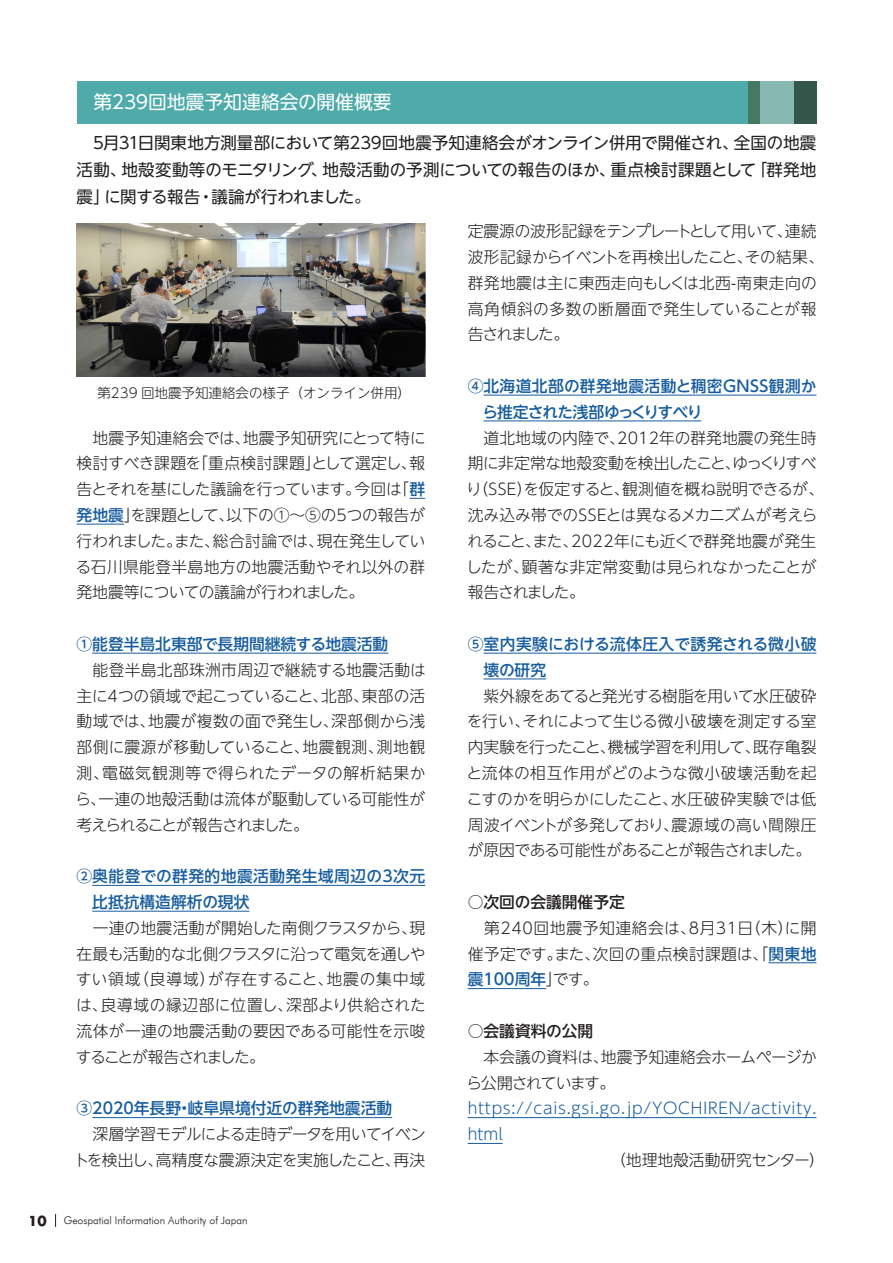
<style>
.page{position:relative;width:893px;height:1263px;background:#fff}
.page>*{position:absolute;margin:0;border:0;box-sizing:border-box;transform-origin:0 0}
.t1{font:18.75px "UD Shin Go NT Pr 6 N";color:#fff}
.本文Ｎ{font:16.5px/27px "UD Shin Go NT Pr 6 N";letter-spacing:-.01em;color:#231f20;text-align:justify}
.t2{font:300 15.75px/25.8px "UD Shin Go NT Pr 6 N";letter-spacing:-.01em;color:#231f20;text-align:justify}
.t3{font:500 15.75px/25.8px "UD Shin Go NT Pr 6 N";color:#175d9e}
.t4{font:300 15.75px/25.8px "UD Shin Go NT Pr 6 N";letter-spacing:-.035em;color:#231f20;text-align:right}
.t5{font:300 15.75px/25.8px "UD Shin Go NT Pr 6 N";letter-spacing:.045em;color:#175d9e}
.t6{font:500 15.75px/25.8px "UD Shin Go NT Pr 6 N";letter-spacing:.02em;color:#175d9e}
.t7{font:500 15.75px "UD Shin Go NT Pr 6 N";color:#231f20}
.キャプション{font:300 13.5px "UD Shin Go NT Pr 6 N";color:#231f20}
.t8{font:13.5px "Futura Koyu";color:#231f20}
.t9{font:italic 10.5px "Futura";color:#231f20}
.s1{font-weight:500;color:#175d9e}
</style>
<div class="page">
<svg style="left:55px;top:1214px;width:1px;height:13px"></svg>
<svg style="left:409px;top:498px;width:16px;height:1px"></svg>
<hr style="left:77px;top:524px;width:47px;height:1px;background:#175d9e">
<hr style="left:92px;top:653px;width:296px;height:1px;background:#175d9e">
<hr style="left:92px;top:885px;width:333px;height:1px;background:#175d9e">
<hr style="left:92px;top:911px;width:157px;height:1px;background:#175d9e">
<hr style="left:92px;top:1117px;width:300px;height:1px;background:#175d9e">
<hr style="left:483px;top:395px;width:333px;height:1px;background:#175d9e">
<hr style="left:483px;top:420px;width:218px;height:1px;background:#175d9e">
<hr style="left:483px;top:653px;width:333px;height:1px;background:#175d9e">
<hr style="left:483px;top:678px;width:63px;height:1px;background:#175d9e">
<hr style="left:768px;top:962px;width:48px;height:1px;background:#175d9e">
<hr style="left:468px;top:988px;width:78px;height:1px;background:#175d9e">
<hr style="left:468px;top:1117px;width:348px;height:1px;background:#175d9e">
<hr style="left:468px;top:1143px;width:35px;height:1px;background:#175d9e">
<div style="left:77px;top:81px;width:739px;height:42px;background:#4eaba9"></div>
<div style="left:748px;top:81px;width:68px;height:42px;background:#87b8b2"></div>
<div style="left:748px;top:81px;width:12px;height:42px;background:#477861"></div>
<div style="left:794px;top:81px;width:22px;height:42px;background:#34564b"></div>
<img style="left:77px;top:223px;width:348px;height:153px">
<p class="t1" style="left:94px;top:87px;width:300px">第239回地震予知連絡会の開催概要</p>
<p class="本文Ｎ" style="left:77px;top:128px;width:741px">　5月31日関東地方測量部において第239回地震予知連絡会がオンライン併用で開催され、全国の地震活動、地殻変動等のモニタリング、地殻活動の予測についての報告のほか、重点検討課題として「群発地震」に関する報告・議論が行われました。</p>
<p class="キャプション" style="left:97px;top:382px;width:315px">第239 回地震予知連絡会の様子（オンライン併用）</p>
<p class="t2" style="left:76px;top:424px;width:352px">　地震予知連絡会では、地震予知研究にとって特に検討すべき課題を「重点検討課題」として選定し、報告とそれを基にした議論を行っています。今回は「<span class="s1">群発地震</span>」を課題として、以下の①～⑤の5つの報告が行われました。また、総合討論では、現在発生している石川県能登半島地方の地震活動やそれ以外の群発地震等についての議論が行われました。</p>
<p class="t3" style="left:77px;top:631px;width:313px">①能登半島北東部で長期間継続する地震活動</p>
<p class="t2" style="left:75px;top:656px;width:352px;text-indent:17px">能登半島北部珠洲市周辺で継続する地震活動は主に4つの領域で起こっていること、北部、東部の活動域では、地震が複数の面で発生し、深部側から浅部側に震源が移動していること、地震観測、測地観測、電磁気観測等で得られたデータの解析結果から、一連の地殻活動は流体が駆動している可能性が考えられることが報告されました。</p>
<p class="t6" style="left:92px;top:863px;width:334px;text-indent:-16px">②奥能登での群発的地震活動発生域周辺の3次元比抵抗構造解析の現状</p>
<p class="t2" style="left:76px;top:914px;width:351px;text-indent:17px">一連の地震活動が開始した南側クラスタから、現在最も活動的な北側クラスタに沿って電気を通しやすい領域（良導域）が存在すること、地震の集中域は、良導域の縁辺部に位置し、深部より供給された流体が一連の地震活動の要因である可能性を示唆することが報告されました。</p>
<p class="t3" style="left:77px;top:1095px;width:317px">③2020年長野・岐阜県境付近の群発地震活動</p>
<p class="t4" style="left:74px;top:1121px;width:354px">深層学習モデルによる走時データを用いてイベントを検出し、高精度な震源決定を実施したこと、再決</p>
<p class="t8" style="left:28px;top:1211px;width:20px">10</p>
<p class="t9" style="left:64px;top:1214px;width:185px">Geospatial Information Authority of Japan</p>
<p class="t2" style="left:468px;top:218px;width:358px;text-align:left">定震源の波形記録をテンプレートとして用いて、連続波形記録からイベントを再検出したこと、その結果、群発地震は主に東西走向もしくは北西-南東走向の高角傾斜の多数の断層面で発生していることが報告されました。</p>
<p class="t3" style="left:482px;top:373px;width:336px;text-indent:-15px">④北海道北部の群発地震活動と稠密GNSS観測から推定された浅部ゆっくりすべり</p>
<p class="t2" style="left:466px;top:424px;width:360px;text-align:left;text-indent:18px">道北地域の内陸で、2012年の群発地震の発生時期に非定常な地殻変動を検出したこと、ゆっくりすべり（SSE）を仮定すると、観測値を概ね説明できるが、沈み込み帯でのSSEとは異なるメカニズムが考えられること、また、2022年にも近くで群発地震が発生したが、顕著な非定常変動は見られなかったことが報告されました。</p>
<p class="t3" style="left:483px;top:631px;width:334px;text-indent:-16px">⑤室内実験における流体圧入で誘発される微小破壊の研究</p>
<p class="t2" style="left:467px;top:682px;width:351px;text-indent:17px">紫外線をあてると発光する樹脂を用いて水圧破砕を行い、それによって生じる微小破壊を測定する室内実験を行ったこと、機械学習を利用して、既存亀裂と流体の相互作用がどのような微小破壊活動を起こすのかを明らかにしたこと、水圧破砕実験では低周波イベントが多発しており、震源域の高い間隙圧が原因である可能性があることが報告されました。</p>
<p class="t7" style="left:468px;top:889px;width:159px">○次回の会議開催予定</p>
<p class="t2" style="left:468px;top:914px;width:350px;text-indent:16px">第240回地震予知連絡会は、8月31日（木）に開催予定です。また、次回の重点検討課題は、「<span class="s1">関東地震100周年</span>」です。</p>
<p class="t7" style="left:468px;top:1018px;width:127px">○会議資料の公開</p>
<p class="t2" style="left:467px;top:1043px;width:352px;text-indent:17px">本会議の資料は、地震予知連絡会ホームページから公開されています。</p>
<p class="t5" style="left:468px;top:1095px;width:350px">https://cais.gsi.go.jp/YOCHIREN/activity. html</p>
<p class="t2" style="left:610px;top:1146px;width:216px">（地理地殻活動研究センター）</p>
</div>
